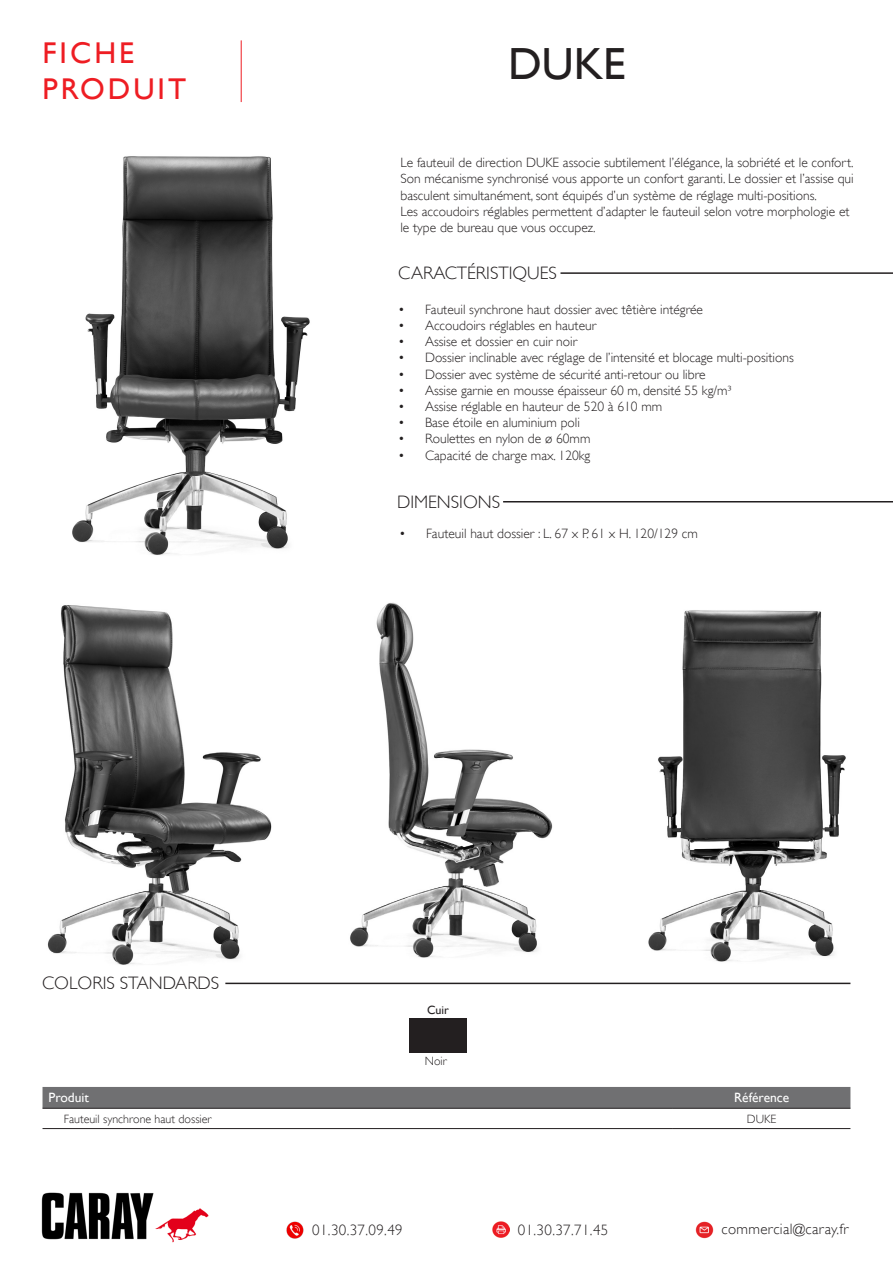
<style>
.page{position:relative;width:893px;height:1263px;background:#fff}
.page>*{position:absolute;margin:0;border:0;box-sizing:border-box;transform-origin:0 0}
.t1{font:45px "Gill Sans";color:#231f20}
.t2{font:30px/36px "Gill Sans";letter-spacing:.1em;color:#ee1d23}
.t3{font:300 18px "Gill Sans";color:#231f20}
.t4{font:300 15px "Gill Sans";letter-spacing:.025em;color:#231f20}
.t5{font:300 13.5px/16.2px "Gill Sans";color:#231f20}
.t6{font:13.5px "Gill Sans";color:#fff}
.t7{font:300 12px "Gill Sans";color:#231f20}
.t8{font:12px "Gill Sans";color:#231f20}
</style>
<div class="page">
<img style="left:41px;top:1192px;width:168px;height:51px">
<img style="left:286px;top:1221px;width:18px;height:18px">
<img style="left:493px;top:1222px;width:16px;height:16px">
<hr style="left:241px;top:40px;width:1px;height:62px;background:#ee1d23">
<img style="left:696px;top:1221px;width:17px;height:17px">
<div style="left:43px;top:1087px;width:807px;height:21px;background:#707072"></div>
<hr style="left:43px;top:1128px;width:630px;height:1px;background:#231f20">
<hr style="left:43px;top:1108px;width:630px;height:1px;background:#231f20">
<hr style="left:673px;top:1128px;width:177px;height:1px;background:#231f20">
<hr style="left:673px;top:1108px;width:177px;height:1px;background:#231f20">
<hr style="left:225px;top:983px;width:625px;height:1px;background:#231f20">
<hr style="left:560px;top:272px;width:333px;height:2px;background:#231f20">
<img style="left:350px;top:602px;width:203px;height:356px">
<img style="left:648px;top:610px;width:198px;height:352px">
<img style="left:47px;top:605px;width:225px;height:360px">
<img style="left:72px;top:156px;width:238px;height:399px">
<hr style="left:503px;top:501px;width:390px;height:1px;background:#231f20">
<div style="left:409px;top:1019px;width:58px;height:34px;background:#231f20"></div>
<h2 class="t2" style="left:43px;top:35px;width:145px">FICHE<br>PRODUIT</h2>
<p class="t3" style="left:42px;top:972px;width:179px">COLORIS STANDARDS</p>
<p class="t1" style="left:508px;top:38px;width:119px">DUKE</p>
<p class="t5" style="left:400px;top:155px;width:455px">Le fauteuil de direction DUKE associe subtilement l’élégance, la sobriété et le confort.</p>
<p class="t5" style="left:400px;top:171px;width:455px">Son mécanisme synchronisé vous apporte un confort garanti. Le dossier et l’assise qui basculent simultanément, sont équipés d’un système de réglage multi-positions.</p>
<p class="t5" style="left:400px;top:203px;width:451px">Les accoudoirs réglables permettent d’adapter le fauteuil selon votre morphologie et le type de bureau que vous occupez.</p>
<p class="t3" style="left:398px;top:262px;width:160px">CARACTÉRISTIQUES</p>
<p class="t5" style="left:398px;top:301px;width:307px">• Fauteuil synchrone haut dossier avec têtière intégrée</p>
<p class="t5" style="left:398px;top:317px;width:200px">• Accoudoirs réglables en hauteur</p>
<p class="t5" style="left:398px;top:333px;width:181px">• Assise et dossier en cuir noir</p>
<p class="t5" style="left:398px;top:350px;width:397px">• Dossier inclinable avec réglage de l’intensité et blocage multi-positions</p>
<p class="t5" style="left:398px;top:366px;width:309px">• Dossier avec système de sécurité anti-retour ou libre</p>
<p class="t5" style="left:398px;top:382px;width:335px">• Assise garnie en mousse épaisseur 60 m, densité 55 kg/m³</p>
<p class="t5" style="left:398px;top:398px;width:266px">• Assise réglable en hauteur de 520 à 610 mm</p>
<p class="t5" style="left:398px;top:414px;width:183px">• Base étoile en aluminium poli</p>
<p class="t5" style="left:398px;top:431px;width:194px">• Roulettes en nylon de ø 60mm</p>
<p class="t5" style="left:398px;top:447px;width:194px">• Capacité de charge max. 120kg</p>
<p class="t3" style="left:397px;top:492px;width:105px">DIMENSIONS</p>
<p class="t5" style="left:399px;top:525px;width:300px">• Fauteuil haut dossier : L. 67 x P. 61 x H. 120/129 cm</p>
<p class="t8" style="left:427px;top:1003px;width:23px">Cuir</p>
<p class="t7" style="left:425px;top:1054px;width:24px">Noir</p>
<p class="t6" style="left:49px;top:1090px;width:42px">Produit</p>
<p class="t6" style="left:734px;top:1090px;width:57px">Référence</p>
<p class="t7" style="left:64px;top:1112px;width:149px">Fauteuil synchrone haut dossier</p>
<p class="t7" style="left:747px;top:1112px;width:31px">DUKE</p>
<p class="t4" style="left:312px;top:1221px;width:92px">01.30.37.09.49</p>
<p class="t4" style="left:518px;top:1221px;width:92px">01.30.37.71.45</p>
<p class="t4" style="left:721px;top:1220px;width:129px">commercial@caray.fr</p>
</div>
